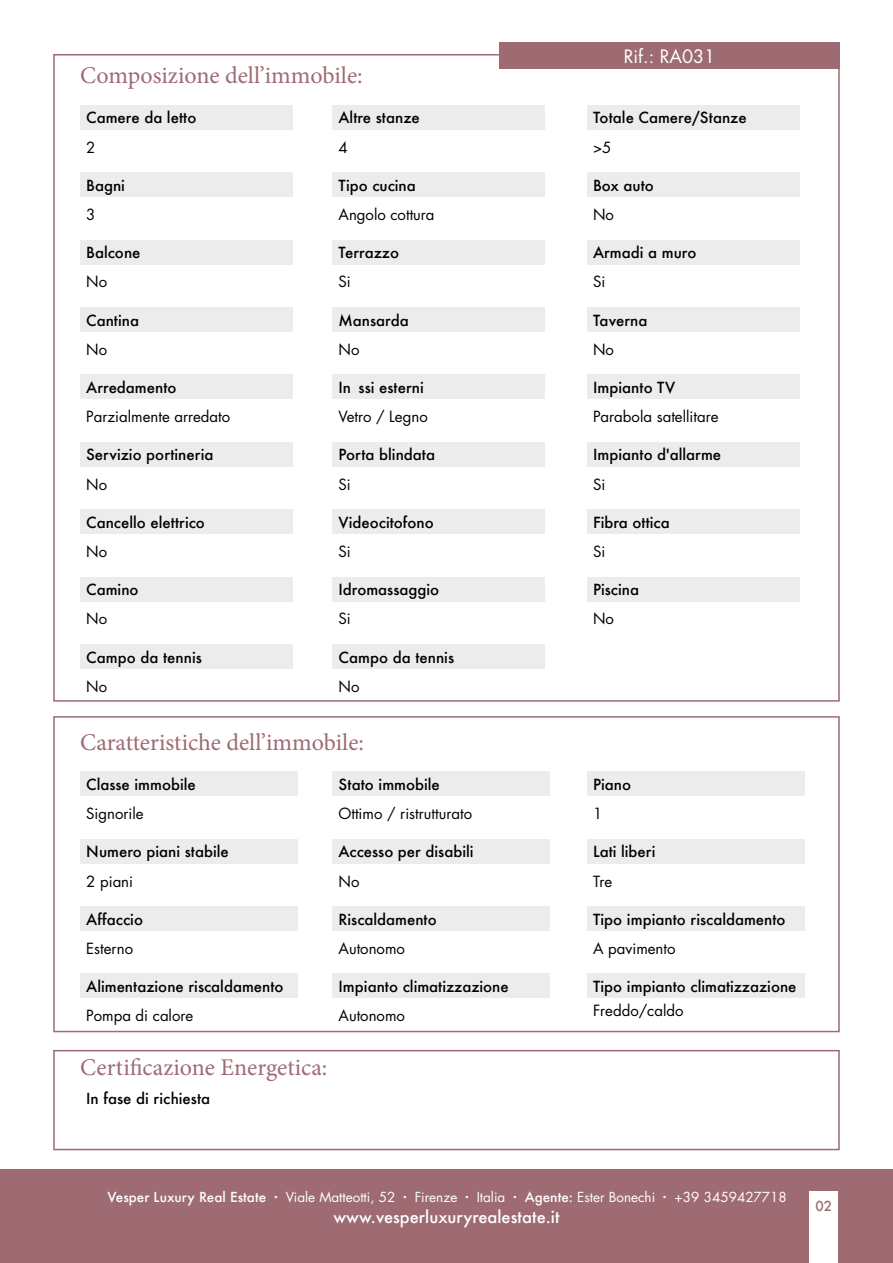
<style>
.page{position:relative;width:893px;height:1263px;background:#fff}
.page>*{position:absolute;margin:0;border:0;box-sizing:border-box;transform-origin:0 0}
.t1{font:24px "Minion Pro";color:#9e6b73}
.t2{font:18px "Futura";color:#fff}
.t3{font:500 16.5px "Futura";color:#fff}
.t4{font:500 15px "Futura";color:#000}
.t5{font:15px "Futura";color:#000}
.t6{font:13.5px "Futura";color:#fff}
.t7{font:500 13.5px "Futura";color:#9e6b73}
.s1{font-weight:500}
.s2{font-family:"Typo Graphica"}
</style>
<div class="page">
<div style="left:53px;top:716px;width:787px;height:316px;border:2px solid #9e6b73"></div>
<div style="left:80px;top:105px;width:213px;height:24px;background:#ececec"></div>
<div style="left:332px;top:105px;width:213px;height:24px;background:#ececec"></div>
<div style="left:587px;top:105px;width:213px;height:24px;background:#ececec"></div>
<div style="left:80px;top:172px;width:213px;height:25px;background:#ececec"></div>
<div style="left:332px;top:172px;width:213px;height:25px;background:#ececec"></div>
<div style="left:587px;top:172px;width:213px;height:25px;background:#ececec"></div>
<div style="left:80px;top:240px;width:213px;height:24px;background:#ececec"></div>
<div style="left:332px;top:240px;width:213px;height:24px;background:#ececec"></div>
<div style="left:587px;top:240px;width:213px;height:24px;background:#ececec"></div>
<div style="left:80px;top:307px;width:213px;height:25px;background:#ececec"></div>
<div style="left:332px;top:307px;width:213px;height:25px;background:#ececec"></div>
<div style="left:587px;top:307px;width:213px;height:25px;background:#ececec"></div>
<div style="left:80px;top:375px;width:213px;height:24px;background:#ececec"></div>
<div style="left:332px;top:375px;width:213px;height:24px;background:#ececec"></div>
<div style="left:587px;top:375px;width:213px;height:24px;background:#ececec"></div>
<div style="left:80px;top:442px;width:213px;height:24px;background:#ececec"></div>
<div style="left:332px;top:442px;width:213px;height:24px;background:#ececec"></div>
<div style="left:587px;top:442px;width:213px;height:24px;background:#ececec"></div>
<div style="left:80px;top:509px;width:213px;height:25px;background:#ececec"></div>
<div style="left:332px;top:509px;width:213px;height:25px;background:#ececec"></div>
<div style="left:587px;top:509px;width:213px;height:25px;background:#ececec"></div>
<div style="left:80px;top:577px;width:213px;height:24px;background:#ececec"></div>
<div style="left:332px;top:577px;width:213px;height:24px;background:#ececec"></div>
<div style="left:587px;top:577px;width:213px;height:24px;background:#ececec"></div>
<div style="left:80px;top:644px;width:213px;height:25px;background:#ececec"></div>
<div style="left:332px;top:644px;width:213px;height:25px;background:#ececec"></div>
<div style="left:0;top:1169px;width:893px;height:94px;background:#9e6b73"></div>
<div style="left:810px;top:1191px;width:28px;height:72px;background:#fff"></div>
<div style="left:53px;top:1050px;width:787px;height:100px;border:2px solid #9e6b73"></div>
<div style="left:499px;top:42px;width:341px;height:27px;background:#9e6b73"></div>
<div style="left:80px;top:771px;width:217px;height:25px;background:#ececec"></div>
<div style="left:332px;top:771px;width:218px;height:25px;background:#ececec"></div>
<div style="left:587px;top:771px;width:217px;height:25px;background:#ececec"></div>
<div style="left:80px;top:839px;width:217px;height:24px;background:#ececec"></div>
<div style="left:332px;top:839px;width:218px;height:24px;background:#ececec"></div>
<div style="left:587px;top:839px;width:217px;height:24px;background:#ececec"></div>
<div style="left:80px;top:906px;width:217px;height:25px;background:#ececec"></div>
<div style="left:332px;top:906px;width:218px;height:25px;background:#ececec"></div>
<div style="left:587px;top:906px;width:217px;height:25px;background:#ececec"></div>
<div style="left:80px;top:974px;width:217px;height:24px;background:#ececec"></div>
<div style="left:332px;top:974px;width:218px;height:24px;background:#ececec"></div>
<div style="left:587px;top:974px;width:217px;height:24px;background:#ececec"></div>
<h1 class="t1" style="left:80px;top:59px;width:284px">Composizione dell’immobile:</h1>
<p class="t4" style="left:338px;top:108px;width:83px">Altre stanze</p>
<p class="t5" style="left:338px;top:137px;width:11px">4</p>
<p class="t4" style="left:86px;top:108px;width:112px">Camere da letto</p>
<p class="t5" style="left:86px;top:137px;width:11px">2</p>
<p class="t4" style="left:86px;top:175px;width:40px">Bagni</p>
<p class="t5" style="left:86px;top:204px;width:11px">3</p>
<p class="t4" style="left:86px;top:242px;width:56px">Balcone</p>
<p class="t5" style="left:86px;top:271px;width:22px">No</p>
<p class="t4" style="left:86px;top:310px;width:54px">Cantina</p>
<p class="t5" style="left:86px;top:339px;width:22px">No</p>
<p class="t4" style="left:86px;top:377px;width:92px">Arredamento</p>
<p class="t5" style="left:86px;top:406px;width:146px">Parzialmente arredato</p>
<p class="t4" style="left:86px;top:445px;width:129px">Servizio portineria</p>
<p class="t5" style="left:86px;top:474px;width:22px">No</p>
<p class="t4" style="left:86px;top:512px;width:120px">Cancello elettrico</p>
<p class="t5" style="left:86px;top:541px;width:22px">No</p>
<p class="t4" style="left:86px;top:579px;width:54px">Camino</p>
<p class="t5" style="left:86px;top:608px;width:22px">No</p>
<p class="t4" style="left:86px;top:647px;width:117px">Campo da tennis</p>
<p class="t5" style="left:86px;top:676px;width:22px">No</p>
<p class="t4" style="left:338px;top:175px;width:79px">Tipo cucina</p>
<p class="t5" style="left:338px;top:204px;width:98px">Angolo cottura</p>
<p class="t4" style="left:338px;top:242px;width:62px">Terrazzo</p>
<p class="t5" style="left:338px;top:271px;width:14px">Si</p>
<p class="t4" style="left:338px;top:310px;width:72px">Mansarda</p>
<p class="t5" style="left:338px;top:339px;width:22px">No</p>
<p class="t4" style="left:338px;top:377px;width:87px">In ssi esterni</p>
<p class="t5" style="left:338px;top:406px;width:91px">Vetro / Legno</p>
<p class="t4" style="left:338px;top:445px;width:98px">Porta blindata</p>
<p class="t5" style="left:338px;top:474px;width:14px">Si</p>
<p class="t4" style="left:338px;top:512px;width:97px">Videocitofono</p>
<p class="t5" style="left:338px;top:541px;width:14px">Si</p>
<p class="t4" style="left:338px;top:579px;width:102px">Idromassaggio</p>
<p class="t5" style="left:338px;top:608px;width:14px">Si</p>
<p class="t4" style="left:338px;top:647px;width:117px">Campo da tennis</p>
<p class="t5" style="left:338px;top:676px;width:22px">No</p>
<h1 class="t1" style="left:80px;top:726px;width:285px">Caratteristiche dell’immobile:</h1>
<p class="t4" style="left:86px;top:774px;width:111px">Classe immobile</p>
<p class="t5" style="left:86px;top:803px;width:59px">Signorile</p>
<p class="t4" style="left:86px;top:841px;width:144px">Numero piani stabile</p>
<p class="t5" style="left:86px;top:871px;width:48px">2 piani</p>
<p class="t4" style="left:86px;top:909px;width:58px">Affaccio</p>
<p class="t5" style="left:86px;top:938px;width:48px">Esterno</p>
<p class="t4" style="left:86px;top:976px;width:199px">Alimentazione riscaldamento</p>
<p class="t5" style="left:86px;top:1005px;width:109px">Pompa di calore</p>
<p class="t4" style="left:338px;top:774px;width:103px">Stato immobile</p>
<p class="t5" style="left:338px;top:803px;width:135px">Ottimo / ristrutturato</p>
<p class="t4" style="left:338px;top:841px;width:137px">Accesso per disabili</p>
<p class="t5" style="left:338px;top:871px;width:22px">No</p>
<p class="t4" style="left:338px;top:909px;width:100px">Riscaldamento</p>
<p class="t5" style="left:338px;top:938px;width:68px">Autonomo</p>
<p class="t4" style="left:338px;top:976px;width:172px">Impianto climatizzazione</p>
<p class="t5" style="left:338px;top:1005px;width:68px">Autonomo</p>
<h1 class="t1" style="left:80px;top:1051px;width:249px">Certificazione Energetica:</h1>
<p class="t4" style="left:86px;top:1088px;width:126px">In fase di richiesta</p>
<p class="t2" style="left:624px;top:44px;width:93px">Rif.: RA031</p>
<p class="t4" style="left:593px;top:108px;width:155px">Totale Camere/Stanze</p>
<p class="t5" style="left:593px;top:137px;width:20px">&gt;5</p>
<p class="t4" style="left:593px;top:175px;width:62px">Box auto</p>
<p class="t5" style="left:593px;top:204px;width:22px">No</p>
<p class="t4" style="left:593px;top:242px;width:105px">Armadi a muro</p>
<p class="t5" style="left:593px;top:271px;width:14px">Si</p>
<p class="t4" style="left:593px;top:310px;width:56px">Taverna</p>
<p class="t5" style="left:593px;top:339px;width:22px">No</p>
<p class="t4" style="left:593px;top:377px;width:84px">Impianto TV</p>
<p class="t5" style="left:593px;top:406px;width:127px">Parabola satellitare</p>
<p class="t4" style="left:593px;top:445px;width:130px">Impianto d'allarme</p>
<p class="t5" style="left:593px;top:474px;width:14px">Si</p>
<p class="t4" style="left:593px;top:512px;width:78px">Fibra ottica</p>
<p class="t5" style="left:593px;top:541px;width:14px">Si</p>
<p class="t4" style="left:593px;top:579px;width:48px">Piscina</p>
<p class="t5" style="left:593px;top:608px;width:22px">No</p>
<p class="t4" style="left:593px;top:774px;width:40px">Piano</p>
<p class="t5" style="left:593px;top:803px;width:11px">1</p>
<p class="t4" style="left:593px;top:841px;width:64px">Lati liberi</p>
<p class="t5" style="left:593px;top:871px;width:21px">Tre</p>
<p class="t4" style="left:593px;top:909px;width:194px">Tipo impianto riscaldamento</p>
<p class="t5" style="left:593px;top:938px;width:84px">A pavimento</p>
<p class="t4" style="left:593px;top:976px;width:205px">Tipo impianto climatizzazione</p>
<p class="t5" style="left:593px;top:1000px;width:92px">Freddo/caldo</p>
<p class="t6" style="left:108px;top:1188px;width:681px"><span class="s1">Vesper Luxury Real Estate</span> <span class="s2">·</span> Viale Matteotti, 52 <span class="s2">·</span> Firenze <span class="s2">·</span> Italia <span class="s2">·</span> <span class="s1">Agente:</span> Ester Bonechi <span class="s2">·</span> +39 3459427718</p>
<p class="t3" style="left:333px;top:1205px;width:228px">www.vesperluxuryrealestate.it</p>
<p class="t7" style="left:815px;top:1197px;width:18px">02</p>
</div>
